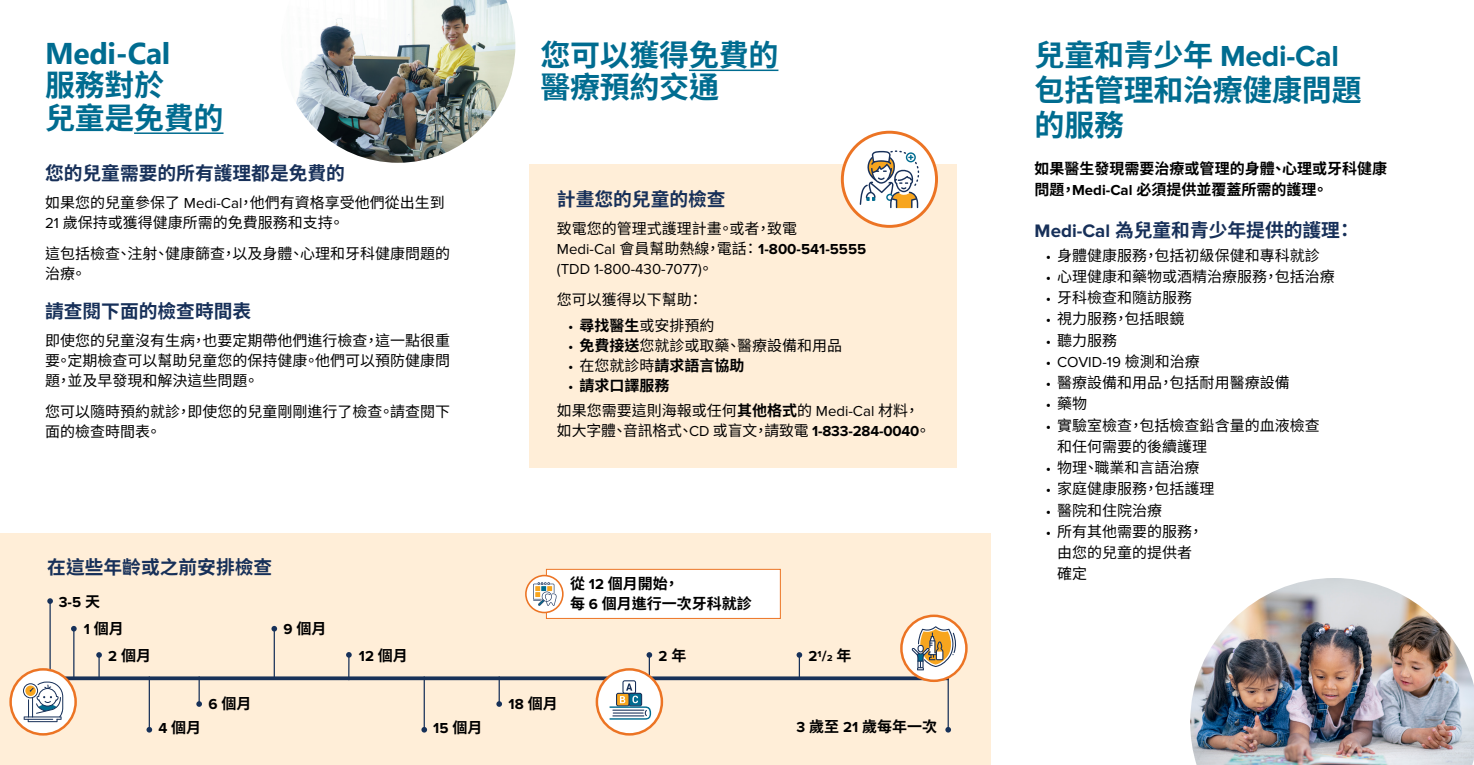
<style>
.page{position:relative;width:1474px;height:765px;background:#fff}
.page>*{position:absolute;margin:0;border:0;box-sizing:border-box;transform-origin:0 0}
.t1{font:700 30px/32.5px "Noto Sans CJ Ktc";letter-spacing:-.01em;color:#006c90}
.t2{font:700 18.75px "Noto Sans CJ Ktc";color:#173059}
.t3{font:15px/20px "Noto Sans CJ Ktc";color:#000}
.t4{font:700 15px/21.2px "Noto Sans CJ Ktc";color:#000}
.t5{font:700 15px "Proxima Nova";color:#000}
.t6{font:15px "Proxima Nova";color:#000}
.s1{font-family:"Segoe UI"}
.s2{font-family:"Proxima Nova"}
.s3{font-family:"Proxima Nova";font-weight:700}
.s4{font-weight:700}
.s5{font-family:"Proxima Nova";font-weight:400}
.s6{font-weight:400}
.s7{font-family:"Noto Sans CJ Ktc"}
</style>
<div class="page">
<img style="left:1190px;top:578px;width:284px;height:187px">
<div style="left:0;top:533px;width:990px;height:232px;background:#ffeed8"></div>
<hr style="left:689px;top:70px;width:89px;height:1px;background:#006c90">
<div style="left:529px;top:164px;width:427px;height:304px;background:#ffeed8"></div>
<div style="left:842px;top:132px;width:94px;height:94px;background:#fff;border-radius:50%"></div>
<div style="left:841px;top:131px;width:97px;height:97px;border:3px solid #ec7424;border-radius:50%"></div>
<div style="left:546px;top:569px;width:234px;height:49px;background:#fff"></div>
<div style="left:546px;top:569px;width:235px;height:50px;border:1px solid #ec7424"></div>
<svg style="left:526px;top:576px;width:37px;height:37px"></svg>
<div style="left:525px;top:575px;width:39px;height:38px;border:2px solid #ec7424;border-radius:50%"></div>
<hr style="left:134px;top:132px;width:89px;height:2px;background:#006c90">
<svg style="left:860px;top:150px;width:59px;height:58px"></svg>
<svg style="left:64px;top:676px;width:883px;height:4px;background:#314666"></svg>
<hr style="left:49px;top:601px;width:2px;height:84px;background:#173159">
<svg style="left:47px;top:598px;width:6px;height:6px"></svg>
<hr style="left:73px;top:629px;width:1px;height:49px;background:#173159">
<svg style="left:71px;top:626px;width:6px;height:6px"></svg>
<hr style="left:149px;top:676px;width:1px;height:54px;background:#173159">
<svg style="left:146px;top:727px;width:6px;height:6px"></svg>
<hr style="left:947px;top:676px;width:2px;height:54px;background:#173159">
<svg style="left:945px;top:727px;width:6px;height:6px"></svg>
<hr style="left:424px;top:676px;width:1px;height:54px;background:#173159">
<svg style="left:421px;top:727px;width:6px;height:6px"></svg>
<svg style="left:11px;top:669px;width:65px;height:65px;background:#fbeee6"></svg>
<div style="left:9px;top:668px;width:68px;height:68px;border:2px solid #ec7424;border-radius:50%"></div>
<svg style="left:23px;top:682px;width:40px;height:40px;background:#c0c5c9"></svg>
<hr style="left:98px;top:655px;width:2px;height:23px;background:#173159">
<svg style="left:96px;top:652px;width:6px;height:6px"></svg>
<hr style="left:274px;top:629px;width:1px;height:49px;background:#173159">
<svg style="left:271px;top:626px;width:6px;height:6px"></svg>
<hr style="left:649px;top:655px;width:1px;height:50px;background:#173159">
<svg style="left:646px;top:652px;width:6px;height:6px"></svg>
<svg style="left:796px;top:652px;width:6px;height:26px"></svg>
<svg style="left:196px;top:676px;width:6px;height:31px"></svg>
<svg style="left:496px;top:676px;width:6px;height:31px"></svg>
<svg style="left:346px;top:652px;width:6px;height:28px"></svg>
<svg style="left:597px;top:669px;width:65px;height:65px;background:#fcefe6"></svg>
<div style="left:596px;top:668px;width:67px;height:68px;border:2px solid #ec7424;border-radius:50%"></div>
<svg style="left:609px;top:680px;width:42px;height:40px;background:#b7c5c8"></svg>
<svg style="left:901px;top:616px;width:65px;height:65px"></svg>
<div style="left:900px;top:615px;width:68px;height:67px;border:2px solid #ec7424;border-radius:50%"></div>
<svg style="left:912px;top:626px;width:45px;height:44px;background:#cdbb9c"></svg>
<svg style="left:533px;top:582px;width:24px;height:24px"></svg>
<img style="left:296px;top:0;width:219px;height:163px">
<h2 class="t1" style="left:45px;top:37px;width:180px"><span class="s1">Medi-Cal<br></span>服務對於<br>兒童是免費的</h2>
<h3 class="t2" style="left:45px;top:162px;width:301px">您的兒童需要的所有護理都是免費的</h3>
<p class="t3" style="left:45px;top:193px;width:401px">如果您的兒童參保了 <span class="s2">Medi-Cal</span>，他們有資格享受他們從出生到<br><span class="s2">21</span> 歲保持或獲得健康所需的免費服務和支持。</p>
<p class="t3" style="left:45px;top:244px;width:406px">這包括檢查、注射、健康篩查，以及身體、心理和牙科健康問題的治療。</p>
<h3 class="t2" style="left:45px;top:301px;width:208px">請查閱下面的檢查時間表</h3>
<p class="t3" style="left:45px;top:331px;width:406px;text-align:justify">即使您的兒童沒有生病，也要定期帶他們進行檢查，這一點很重要。定期檢查可以幫助兒童您的保持健康。他們可以預防健康問題，並及早發現和解決這些問題。</p>
<p class="t3" style="left:45px;top:402px;width:406px">您可以隨時預約就診，即使您的兒童剛剛進行了檢查。請查閱下面的檢查時間表。</p>
<h3 class="t2" style="left:47px;top:557px;width:226px">在這些年齡或之前安排檢查</h3>
<h2 class="t1" style="left:540px;top:39px;width:239px">您可以獲得免費的醫療預約交通</h2>
<h3 class="t2" style="left:557px;top:189px;width:170px">計畫您的兒童的檢查</h3>
<p class="t3" style="left:557px;top:219px;width:311px">致電您的管理式護理計畫。或者，致電<br><span class="s2">Medi-Cal</span> 會員幫助熱線，電話：<span class="s3">1-800-541-5555 </span><span class="s2">(TDD 1-800-430-7077)</span>。</p>
<p class="t3" style="left:557px;top:290px;width:148px">您可以獲得以下幫助：</p>
<p class="t3" style="left:568px;top:315px;width:148px"><span class="s2">•</span> <span class="s4">尋找醫生</span>或安排預約</p>
<p class="t3" style="left:568px;top:335px;width:275px"><span class="s2">•</span> <span class="s4">免費接送</span>您就診或取藥、醫療設備和用品</p>
<p class="t4" style="left:568px;top:355px;width:178px"><span class="s5">•</span> <span class="s6">在您就診時</span>請求語言協助</p>
<p class="t4" style="left:568px;top:375px;width:103px"><span class="s5">•</span> 請求口譯服務</p>
<p class="t3" style="left:557px;top:401px;width:375px">如果您需要這則海報或任何<span class="s4">其他格式</span>的 <span class="s2">Medi-Cal</span> 材料，如大字體、音訊格式、<span class="s2">CD</span> 或盲文，請致電 <span class="s3">1-833-284-0040</span>。</p>
<p class="t4" style="left:570px;top:573px;width:111px">從 <span class="s2">12</span> 個月開始，</p>
<p class="t5" style="left:59px;top:593px;width:43px">3-5 <span class="s7">天</span></p>
<p class="t4" style="left:570px;top:593px;width:183px">每 <span class="s2">6</span> 個月進行一次牙科就診</p>
<p class="t4" style="left:84px;top:618px;width:42px"><span class="s2">1</span> 個月</p>
<p class="t4" style="left:108px;top:645px;width:44px"><span class="s2">2</span> 個月</p>
<p class="t4" style="left:283px;top:618px;width:44px"><span class="s2">9</span> 個月</p>
<p class="t5" style="left:658px;top:647px;width:29px">2 <span class="s7">年</span></p>
<p class="t5" style="left:808px;top:647px;width:45px">21/2 <span class="s7">年</span></p>
<p class="t5" style="left:359px;top:647px;width:51px">12 <span class="s7">個月</span></p>
<p class="t4" style="left:158px;top:717px;width:44px"><span class="s2">4</span> 個月</p>
<p class="t4" style="left:208px;top:693px;width:44px"><span class="s2">6</span> 個月</p>
<p class="t5" style="left:433px;top:719px;width:51px">15 <span class="s7">個月</span></p>
<p class="t5" style="left:509px;top:695px;width:51px">18 <span class="s7">個月</span></p>
<p class="t4" style="left:796px;top:716px;width:142px"><span class="s2">3</span> 歲至 <span class="s2">21</span> 歲每年一次</p>
<h2 class="t1" style="left:1034px;top:38px;width:328px;line-height:35px">兒童和青少年 <span class="s2">Medi-Cal</span>包括管理和治療健康問題的服務</h2>
<p class="t4" style="left:1034px;top:158px;width:354px">如果醫生發現需要治療或管理的身體、心理或牙科健康問題，<span class="s2">Medi-Cal</span> 必須提供並覆蓋所需的護理。</p>
<h3 class="t2" style="left:1034px;top:219px;width:321px"><span class="s2">Medi-Cal</span> 為兒童和青少年提供的護理：</h3>
<p class="t3" style="left:1046px;top:245px;width:275px"><span class="s2">•</span> 身體健康服務，包括初級保健和專科就診</p>
<p class="t3" style="left:1046px;top:267px;width:290px"><span class="s2">•</span> 心理健康和藥物或酒精治療服務，包括治療</p>
<p class="t3" style="left:1046px;top:288px;width:148px"><span class="s2">•</span> 牙科檢查和隨訪服務</p>
<p class="t3" style="left:1046px;top:309px;width:140px"><span class="s2">•</span> 視力服務，包括眼鏡</p>
<p class="t3" style="left:1046px;top:330px;width:73px"><span class="s2">•</span> 聽力服務</p>
<p class="t6" style="left:1046px;top:353px;width:155px">• COVID-19 <span class="s7">檢測和治療</span></p>
<p class="t3" style="left:1046px;top:373px;width:245px"><span class="s2">•</span> 醫療設備和用品，包括耐用醫療設備</p>
<p class="t3" style="left:1046px;top:394px;width:43px"><span class="s2">•</span> 藥物</p>
<p class="t3" style="left:1057px;top:415px;width:264px;line-height:21.2px;text-indent:-11px"><span class="s2">•</span> 實驗室檢查，包括檢查鉛含量的血液檢查和任何需要的後續護理</p>
<p class="t3" style="left:1046px;top:458px;width:155px"><span class="s2">•</span> 物理、職業和言語治療</p>
<p class="t3" style="left:1046px;top:479px;width:170px"><span class="s2">•</span> 家庭健康服務，包括護理</p>
<p class="t3" style="left:1046px;top:500px;width:118px"><span class="s2">•</span> 醫院和住院治療</p>
<p class="t3" style="left:1057px;top:521px;width:148px;line-height:21.2px;text-indent:-11px"><span class="s2">•</span> 所有其他需要的服務，由您的兒童的提供者確定</p>
</div>
